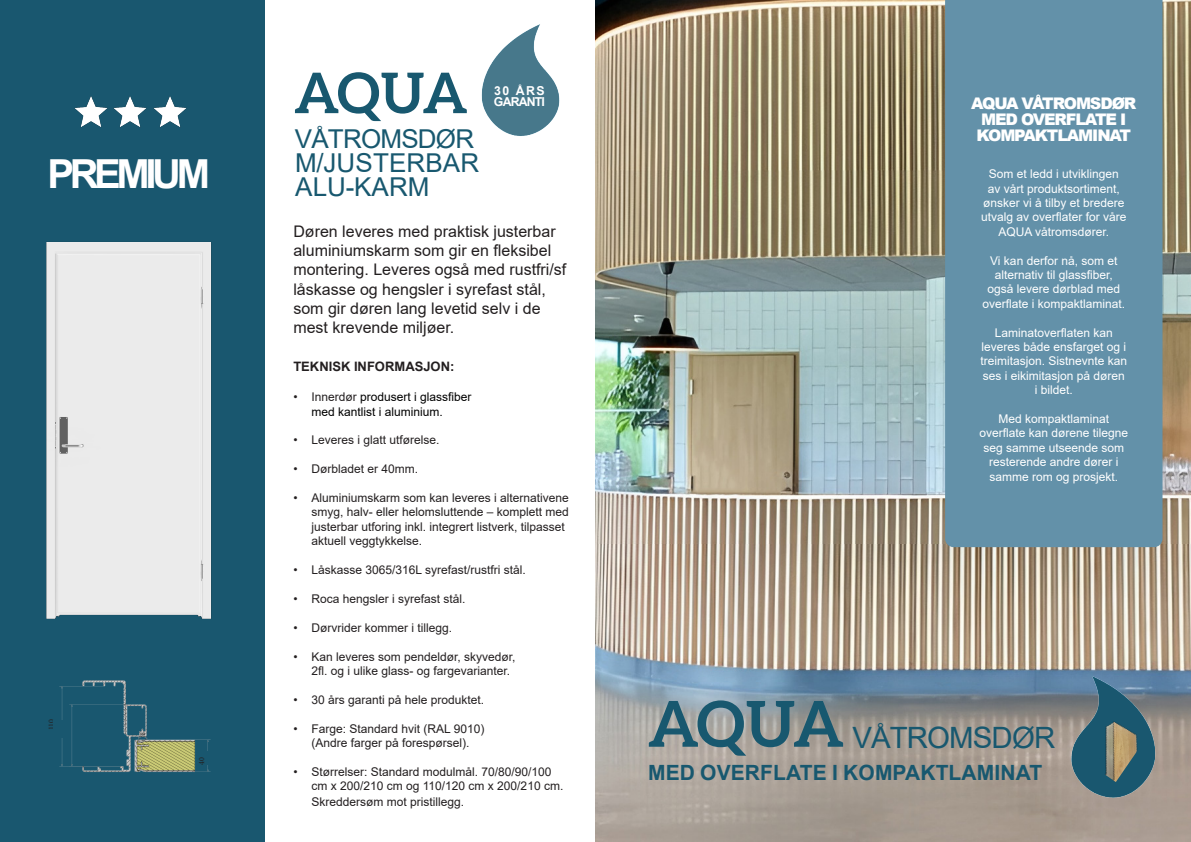
<style>
.page{position:relative;width:1191px;height:842px;background:#fff}
.page>*{position:absolute;margin:0;border:0;box-sizing:border-box;transform-origin:0 0}
.t1{font:700 63.3px "Aleo";color:#18586f}
.t2{font:700 56px "Aleo";color:#18586f}
.t3{font:700 40px "Arial";letter-spacing:-.11em;color:#fff}
.t4{font:29.4px "Arial";letter-spacing:-.03em;color:#18586f}
.t5{font:26px/24px "Arial";letter-spacing:.005em;color:#18586f}
.t6{font:700 21px "Arial";letter-spacing:.005em;color:#18586f}
.t7{font:16px/19.2px "Arial";color:#231f20}
.t8{font:900 16px/16px "Arial";letter-spacing:-.07em;color:#fff;text-align:center}
.t9{font:700 13px "Arial";color:#231f20}
.t10{font:700 12.3px/10.5px "Arial";letter-spacing:-.07em;color:#fff}
.t11{font:12px/14.4px "Arial";color:#231f20}
.t12{font:12px/14.4px "Arial";color:#fff;text-align:center}
.t13{font:12px/14.4px "Arial";color:#000}
.t14{font:8px "Minion Pro";color:#231f20}
.t15{font:5.6px "Calibri";color:#231f20}
.s1{color:#231f20}
</style>
<div class="page">
<img style="left:595px;top:0;width:596px;height:842px">
<img style="left:481px;top:24px;width:79px;height:112px">
<div style="left:0;top:0;width:264px;height:842px;background:#19576f"></div>
<img style="left:74px;top:96px;width:34px;height:31px">
<img style="left:113px;top:96px;width:34px;height:31px">
<img style="left:153px;top:96px;width:34px;height:31px">
<div style="left:46px;top:242px;width:166px;height:377px;background:#ebebeb"></div>
<img style="left:59px;top:680px;width:152px;height:92px">
<div style="left:54px;top:720px;width:10px;height:17px;background:#19576f"></div>
<div style="left:64px;top:728px;width:7px;height:18px;background:#19576f"></div>
<div style="left:199px;top:748px;width:6px;height:18px;background:#19576f"></div>
<div style="left:198px;top:751px;width:15px;height:14px;background:#19576f"></div>
<div style="left:945px;top:0;width:217px;height:547px;background:#6391a9"></div>
<img style="left:1062px;top:650px;width:129px;height:179px">
<img style="left:1080px;top:711px;width:68px;height:71px">
<h3 class="t3" style="left:48px;top:146px;width:164px">PREMIUM</h3>
<p class="t14" style="left:46px;top:730px;width:13px;rotate:-90deg">110</p>
<p class="t15" style="left:199px;top:761px;width:7px;rotate:-90deg">40</p>
<p class="t14" style="left:196px;top:765px;width:9px;rotate:-90deg">40</p>
<h2 class="t2" style="left:294px;top:61px;width:175px">AQUA</h2>
<h3 class="t5" style="left:295px;top:126px;width:186px">VÅTROMSDØR<br>M/JUSTERBAR<br>ALU-KARM</h3>
<h3 class="t7" style="left:293px;top:222px;width:274px">Døren leveres med praktisk justerbar aluminiumskarm som gir en fleksibel montering. Leveres også med rustfri/sf låskasse og hengsler i syrefast stål, som gir døren lang levetid selv i de mest krevende miljøer.</h3>
<p class="t10" style="left:494px;top:86px;width:52px">30 ÅRS<br>GARANTI</p>
<p class="t9" style="left:293px;top:357px;width:163px">TEKNISK INFORMASJON:</p>
<p class="t13" style="left:311px;top:390px;width:162px;text-indent:-18px"><span class="s1">• Innerdør</span> produsert i glassfiber med kantlist i aluminium.</p>
<p class="t11" style="left:293px;top:433px;width:148px">• Leveres i glatt utførelse.</p>
<p class="t11" style="left:293px;top:462px;width:126px">• Dørbladet er 40mm.</p>
<p class="t11" style="left:311px;top:491px;width:259px;text-indent:-18px">• Aluminiumskarm som kan leveres i alternativene smyg, halv- eller helomsluttende – komplett med justerbar utforing inkl. integrert listverk, tilpasset aktuell veggtykkelse.</p>
<p class="t11" style="left:293px;top:563px;width:234px">• Låskasse 3065/316L syrefast/rustfri stål.</p>
<p class="t11" style="left:293px;top:591px;width:174px">• Roca hengsler i syrefast stål.</p>
<p class="t11" style="left:293px;top:620px;width:160px">• Dørvrider kommer i tillegg.</p>
<p class="t11" style="left:311px;top:649px;width:206px;text-indent:-18px">• Kan leveres som pendeldør, skyvedør,<br>2fl. og i ulike glass- og fargevarianter.</p>
<p class="t11" style="left:293px;top:692px;width:192px">• 30 års garanti på hele produktet.</p>
<p class="t11" style="left:293px;top:721px;width:192px;text-align:center">• Farge: Standard hvit (RAL 9010) (Andre farger på forespørsel).</p>
<p class="t11" style="left:311px;top:764px;width:253px;text-indent:-18px">• Størrelser: Standard modulmål. 70/80/90/100 cm x 200/210 cm og 110/120 cm x 200/210 cm.</p>
<p class="t11" style="left:311px;top:794px;width:154px">Skreddersøm mot pristillegg.</p>
<h3 class="t8" style="left:971px;top:94px;width:167px">AQUA VÅTROMSDØR<br>MED OVERFLATE I<br>KOMPAKTLAMINAT</h3>
<p class="t12" style="left:981px;top:167px;width:147px">Som et ledd i utviklingen av vårt produktsortiment, ønsker vi å tilby et bredere utvalg av overflater for våre<br>AQUA våtromsdører.</p>
<p class="t12" style="left:982px;top:253px;width:144px">Vi kan derfor nå, som et alternativ til glassfiber, også levere dørblad med overflate i kompaktlaminat.</p>
<p class="t12" style="left:980px;top:325px;width:148px">Laminatoverflaten kan leveres både ensfarget og i treimitasjon. Sistnevnte kan ses i eikimitasjon på døren i bildet.</p>
<p class="t12" style="left:979px;top:411px;width:150px">Med kompaktlaminat overflate kan dørene tilegne seg samme utseende som resterende andre dører i samme rom og prosjekt.</p>
<h1 class="t1" style="left:647px;top:687px;width:198px">AQUA</h1>
<h3 class="t6" style="left:648px;top:758px;width:396px">MED OVERFLATE I KOMPAKTLAMINAT</h3>
<h3 class="t4" style="left:852px;top:718px;width:204px">VÅTROMSDØR</h3>
</div>
